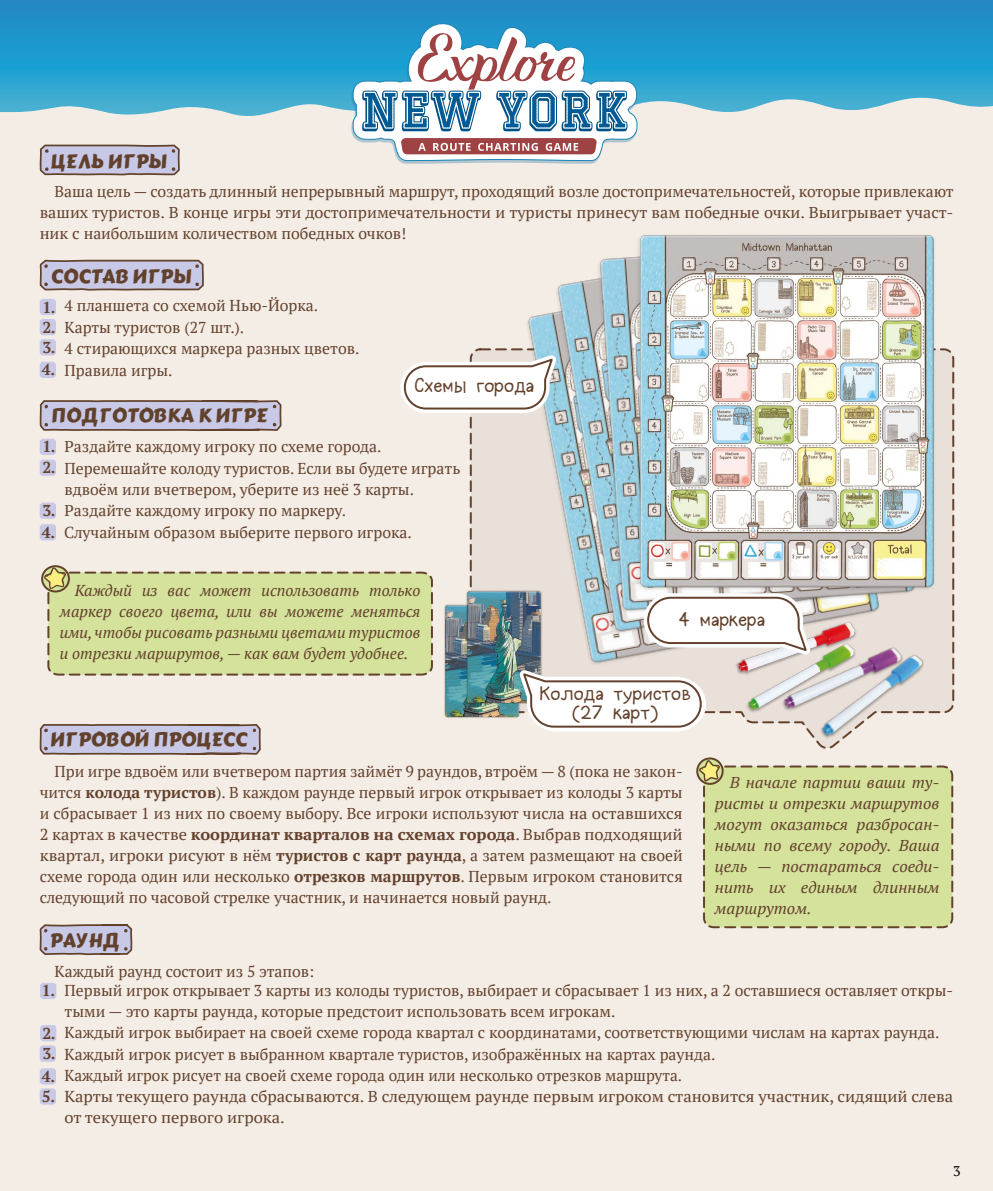
<style>
.page{position:relative;width:993px;height:1191px;background:#fff}
.page>*{position:absolute;margin:0;border:0;box-sizing:border-box;transform-origin:0 0}
.t1{font:19.25px "Carter One Multi Cyr";letter-spacing:.01em;color:#62412c}
.t2{font:19.25px/19.2px "Halogen";color:#63412c;text-align:center}
.t3{font:15.75px/21px "PT Serif";color:#63412c}
.t4{font:italic 15.75px/21px "PT Serif";color:#63412c;text-align:justify}
.t5{font:italic 15.75px/21px "PT Serif";color:#63412c;text-align:justify;scale:1.05 1}
.t6{font:15.75px/21px "PT Serif";color:#63412c;scale:1.05 1}
.t7{font:700 15.75px "PT Serif";color:#63412c}
.t8{font:14px "PT Serif";color:#000}
.s1{font-weight:700}
</style>
<div class="page">
<div style="left:0;top:0;width:992px;height:1191px;background:#f4ede6"></div>
<svg style="left:0;top:0;width:992px;height:116px;background:#339fce"></svg>
<svg style="left:469px;top:348px;width:485px;height:401px"></svg>
<img style="left:515px;top:314px;width:377px;height:332px">
<img style="left:545px;top:280px;width:372px;height:363px">
<img style="left:588px;top:257px;width:339px;height:363px">
<img style="left:629px;top:235px;width:314px;height:361px">
<svg style="left:400px;top:348px;width:163px;height:69px"></svg>
<img style="left:444px;top:604px;width:68px;height:114px">
<img style="left:465px;top:590px;width:47px;height:114px">
<img style="left:816px;top:620px;width:48px;height:26px">
<img style="left:816px;top:637px;width:42px;height:9px">
<img style="left:816px;top:648px;width:107px;height:92px">
<svg style="left:512px;top:589px;width:304px;height:147px"></svg>
<svg style="left:351px;top:22px;width:286px;height:142px;background:#97b6cb"></svg>
<div style="left:696px;top:757px;width:27px;height:28px;border:2px solid #63422c;border-radius:50%"></div>
<svg style="left:697px;top:757px;width:256px;height:172px;background:#d3de9d"></svg>
<svg style="left:39px;top:924px;width:94px;height:32px;background:#bcb7ca"></svg>
<svg style="left:40px;top:439px;width:16px;height:37px"></svg>
<svg style="left:40px;top:983px;width:16px;height:16px"></svg>
<svg style="left:40px;top:1025px;width:16px;height:36px"></svg>
<svg style="left:40px;top:1068px;width:16px;height:36px"></svg>
<svg style="left:40px;top:502px;width:16px;height:38px"></svg>
<svg style="left:39px;top:400px;width:243px;height:31px;background:#bbb7cd"></svg>
<svg style="left:39px;top:724px;width:222px;height:31px;background:#bbb7cd"></svg>
<svg style="left:40px;top:299px;width:16px;height:56px"></svg>
<svg style="left:40px;top:362px;width:16px;height:16px"></svg>
<svg style="left:39px;top:259px;width:165px;height:32px;background:#bdb9ce"></svg>
<svg style="left:39px;top:144px;width:141px;height:32px;background:#bdb9cd"></svg>
<div style="left:41px;top:565px;width:29px;height:27px;border:2px solid #63422c;border-radius:50%"></div>
<svg style="left:43px;top:566px;width:390px;height:110px;background:#d3dd9d"></svg>
<p class="t1" style="left:51px;top:145px;width:117px">ЦЕЛЬ ИГРЫ</p>
<p class="t3" style="left:40px;top:180px;width:915px;text-align:justify;text-indent:15px">Ваша цель — создать длинный непрерывный маршрут, проходящий возле достопримечательностей, которые привлекают ваших туристов. В конце игры эти достопримечательности и туристы принесут вам победные очки. Выигрывает участ&shy;ник с наибольшим количеством победных очков!</p>
<p class="t1" style="left:51px;top:260px;width:142px">СОСТАВ ИГРЫ</p>
<p class="t3" style="left:64px;top:295px;width:296px">4 планшета со схемой Нью-Йорка.<br>Карты туристов (27 шт.).<br>4 стирающихся маркера разных цветов.</p>
<p class="t3" style="left:42px;top:360px;width:132px"><span class="s1">4.</span> Правила игры.</p>
<p class="t7" style="left:42px;top:296px;width:15px">1.</p>
<p class="t7" style="left:42px;top:316px;width:15px">2.</p>
<p class="t7" style="left:42px;top:337px;width:15px">3.</p>
<p class="t1" style="left:51px;top:399px;width:217px">ПОДГОТОВКА К ИГРЕ</p>
<p class="t2" style="left:414px;top:377px;width:121px">Сxемы города</p>
<p class="t7" style="left:42px;top:436px;width:15px">1.</p>
<p class="t3" style="left:64px;top:436px;width:397px">Раздайте каждому игроку по схеме города.<br>Перемешайте колоду туристов. Если вы будете играть вдвоём или вчетвером, уберите из неё 3 карты.<br>Раздайте каждому игроку по маркеру.</p>
<p class="t3" style="left:42px;top:521px;width:371px"><span class="s1">4.</span> Случайным образом выберите первого игрока.</p>
<p class="t7" style="left:42px;top:457px;width:15px">2.</p>
<p class="t7" style="left:42px;top:500px;width:15px">3.</p>
<p class="t4" style="left:60px;top:580px;width:362px;text-indent:15px">Каждый из вас может использовать только маркер своего цвета, или вы можете меняться ими, чтобы рисовать разными цветами туристов и отрезки маршрутов, — как вам будет удобнее.</p>
<p class="t1" style="left:51px;top:724px;width:198px">ИГРОВОЙ ПРОЦЕСС</p>
<p class="t2" style="left:678px;top:610px;width:88px">4 маркера</p>
<p class="t2" style="left:539px;top:684px;width:152px">Колода туристов (27 карт)</p>
<p class="t3" style="left:40px;top:760px;width:644px;text-align:justify;text-indent:15px">При игре вдвоём или вчетвером партия займёт 9 раундов, втроём — 8 (пока не закон&shy;чится <span class="s1">колода туристов</span>). В каждом раунде первый игрок открывает из колоды 3 карты и сбрасывает 1 из них по своему выбору. Все игроки используют числа на оставшихся 2 картаx в качестве <span class="s1">координат кварталов на схемах города</span>. Выбрав подxодящий квартал, игроки рисуют в нём <span class="s1">туристов с карт раунда</span>, а затем размещают на своей сxеме города один или несколько <span class="s1">отрезков маршрутов</span>. Первым игроком становится следующий по часовой стрелке участник, и начинается новый раунд.</p>
<p class="t1" style="left:50px;top:924px;width:71px">РАУНД</p>
<p class="t5" style="left:714px;top:772px;width:215px;text-indent:15px">В начале партии ваши ту&shy;ристы и отрезки маршрутов могут оказаться разбросан&shy;ными по всему городу. Ваша цель — постараться соеди&shy;нить иx единым длинным маршрутом.</p>
<p class="t3" style="left:64px;top:961px;width:889px;line-height:19.2px;text-indent:-10px">Каждый раунд состоит из 5 этапов:<br>Первый игрок открывает 3 карты из колоды туристов, выбирает и сбрасывает 1 из них, а 2 оставшиеся оставляет откры-</p>
<p class="t3" style="left:64px;top:1000px;width:876px">тыми — это карты раунда, которые предстоит использовать всем игрокам.<br>Каждый игрок выбирает на своей схеме города квартал c координатами, соответствующими числам на картах раунда.<br>Каждый игрок рисует в выбранном квартале туристов, изображённых на картах раунда.</p>
<p class="t3" style="left:42px;top:1064px;width:641px"><span class="s1">4.</span> Каждый игрок рисует на своей сxеме города один или несколько отрезков маршрута.</p>
<p class="t7" style="left:42px;top:980px;width:15px">1.</p>
<p class="t7" style="left:42px;top:1022px;width:15px">2.</p>
<p class="t7" style="left:42px;top:1043px;width:15px">3.</p>
<p class="t7" style="left:42px;top:1085px;width:15px">5.</p>
<p class="t6" style="left:64px;top:1085px;width:847px">Карты текущего раунда сбрасываются. В следующем раунде первым игроком становится участник, сидящий слева от текущего первого игрока.</p>
<p class="t8" style="left:952px;top:1162px;width:9px">3</p>
</div>
